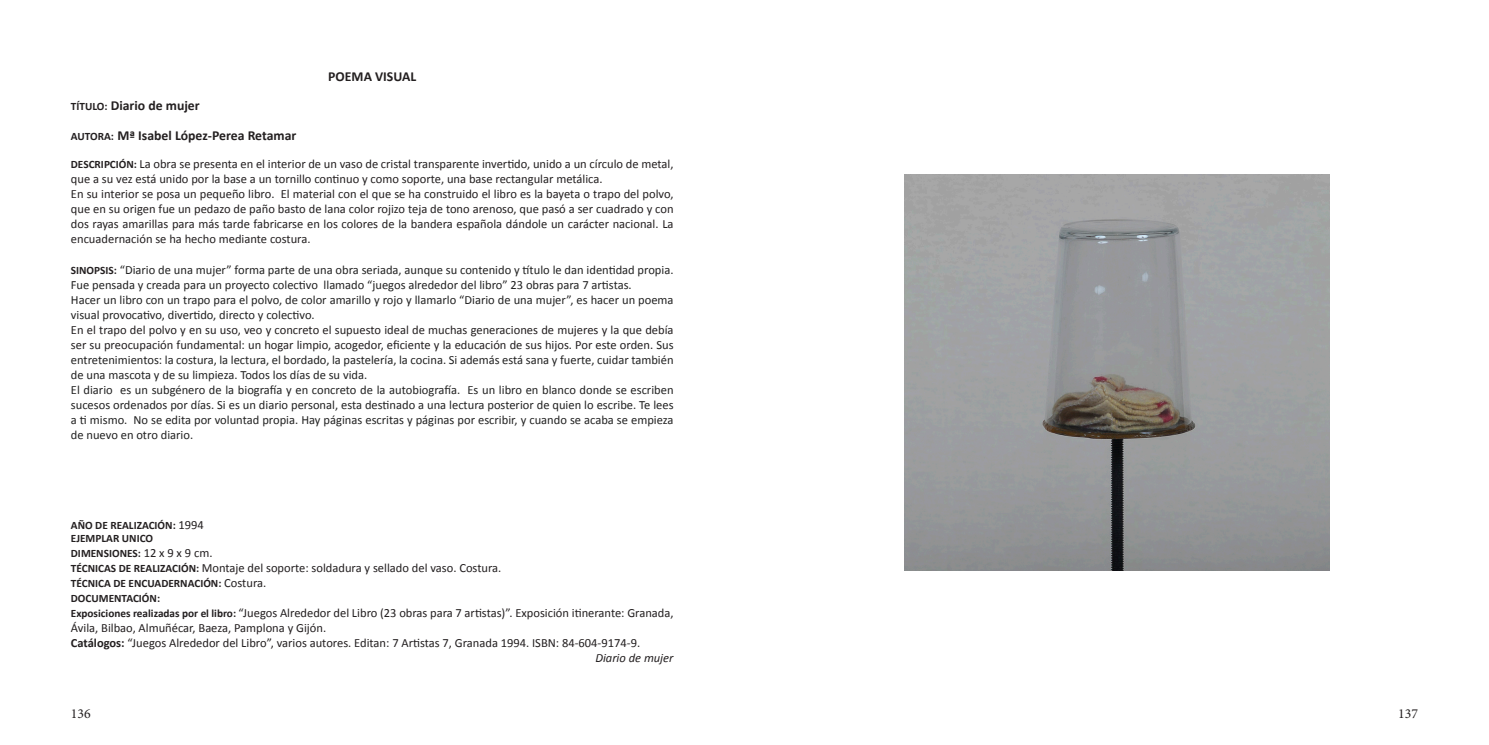
<style>
.page{position:relative;width:1489px;height:745px;background:#fff}
.page>*{position:absolute;margin:0;border:0;box-sizing:border-box;transform-origin:0 0}
.t1{font:700 13.75px "Calibri";color:#231f20}
.t2{font:13.75px "Minion Pro";color:#231f20}
.t3{font:12.5px/15px "Calibri";color:#231f20}
.t4{font:12.5px/15px "Calibri";color:#222}
.t5{font:italic 12.5px "Calibri";color:#231f20}
.t6{font:700 11.25px "Calibri";color:#231f20}
.s1{font-size:11.25px}
.s2{font-weight:700;font-size:11.25px}
.s3{font-weight:700;font-size:11.25px;color:#231f20}
.s4{color:#222}
.s5{font-weight:400;font-size:12.5px}
.s6{font-weight:700}
</style>
<div class="page">
<img style="left:904px;top:174px;width:425px;height:396px">
<p class="t1" style="left:328px;top:68px;width:89px">POEMA VISUAL</p>
<p class="t1" style="left:71px;top:96px;width:130px"><span class="s1">TÍTULO:</span> Diario de mujer</p>
<p class="t1" style="left:71px;top:126px;width:227px"><span class="s1">AUTORA:</span> Mª Isabel López-Perea Retamar</p>
<p class="t3" style="left:71px;top:157px;width:604px"><span class="s2">DESCRIPCIÓN:</span> La obra se presenta en el interior de un vaso de cristal transparente invertido, unido a un círculo de metal, que a su vez está unido por la base a un tornillo continuo y como soporte, una base rectangular metálica.</p>
<p class="t3" style="left:71px;top:187px;width:604px;text-align:justify">En su interior se posa un pequeño libro. El material con el que se ha construido el libro es la bayeta o trapo del polvo, que en su origen fue un pedazo de paño basto de lana color rojizo teja de tono arenoso, que pasó a ser cuadrado y con dos rayas amarillas para más tarde fabricarse en los colores de la bandera española dándole un carácter nacional. La encuadernación se ha hecho mediante costura.</p>
<p class="t4" style="left:71px;top:262px;width:604px"><span class="s3">SINOPSIS:</span> “Diario de una mujer” forma parte de una obra seriada, aunque su contenido y título le dan identidad propia.<br>Fue pensada y creada para un proyecto colectivo llamado “juegos alrededor del libro” 23 obras para 7 artistas.</p>
<p class="t4" style="left:71px;top:292px;width:604px">Hacer un libro con un trapo para el polvo, de color amarillo y rojo y llamarlo “Diario de una mujer”, es hacer un poema visual provocativo, divertido, directo y colectivo.</p>
<p class="t3" style="left:71px;top:322px;width:604px;text-align:justify">En el trapo del polvo y en su uso, veo y concreto el supuesto ideal de muchas generaciones de mujeres y la que debía ser su preocupación fundamental: un hogar limpio, acogedor, eficiente y la educación de sus hijos. Por este orden. <span class="s4">Sus entretenimientos: la costura, la lectura, el bordado, la pastelería, la cocina. Si además está sana y fuerte, cuidar también de una mascota y de su limpieza. Todos los días de su vida.</span></p>
<p class="t4" style="left:71px;top:382px;width:604px;text-align:justify">El diario es un subgénero de la biografía y en concreto de la autobiografía. Es un libro en blanco donde se escriben sucesos ordenados por días. Si es un diario personal, esta destinado a una lectura posterior de quien lo escribe. Te lees a ti mismo. No se edita por voluntad propia. Hay páginas escritas y páginas por escribir, y cuando se acaba se empieza de nuevo en otro diario.</p>
<p class="t6" style="left:71px;top:517px;width:134px">AÑO DE REALIZACIÓN: <span class="s5">1994</span></p>
<p class="t6" style="left:71px;top:531px;width:84px">EJEMPLAR UNICO</p>
<p class="t6" style="left:71px;top:546px;width:143px">DIMENSIONES: <span class="s5">12 x 9 x 9 cm.</span></p>
<p class="t3" style="left:71px;top:560px;width:432px"><span class="s2">TÉCNICAS DE REALIZACIÓN:</span> Montaje del soporte: soldadura y sellado del vaso. Costura.</p>
<p class="t6" style="left:71px;top:576px;width:197px">TÉCNICA DE ENCUADERNACIÓN: <span class="s5">Costura.</span></p>
<p class="t6" style="left:71px;top:591px;width:91px">DOCUMENTACIÓN:</p>
<p class="t3" style="left:71px;top:605px;width:604px"><span class="s2">Exposiciones realizadas por el libro:</span> “Juegos Alrededor del Libro (23 obras para 7 artistas)”. Exposición itinerante: Granada,<br>Ávila, Bilbao, Almuñécar, Baeza, Pamplona y Gijón.</p>
<p class="t3" style="left:71px;top:635px;width:570px"><span class="s6">Catálogos:</span> “Juegos Alrededor del Libro”, varios autores. Editan: 7 Artistas 7, Granada 1994. ISBN: 84-604-9174-9.</p>
<p class="t5" style="left:595px;top:649px;width:80px">Diario de mujer</p>
<p class="t2" style="left:71px;top:704px;width:21px">136</p>
<p class="t2" style="left:1398px;top:704px;width:21px">137</p>
</div>
